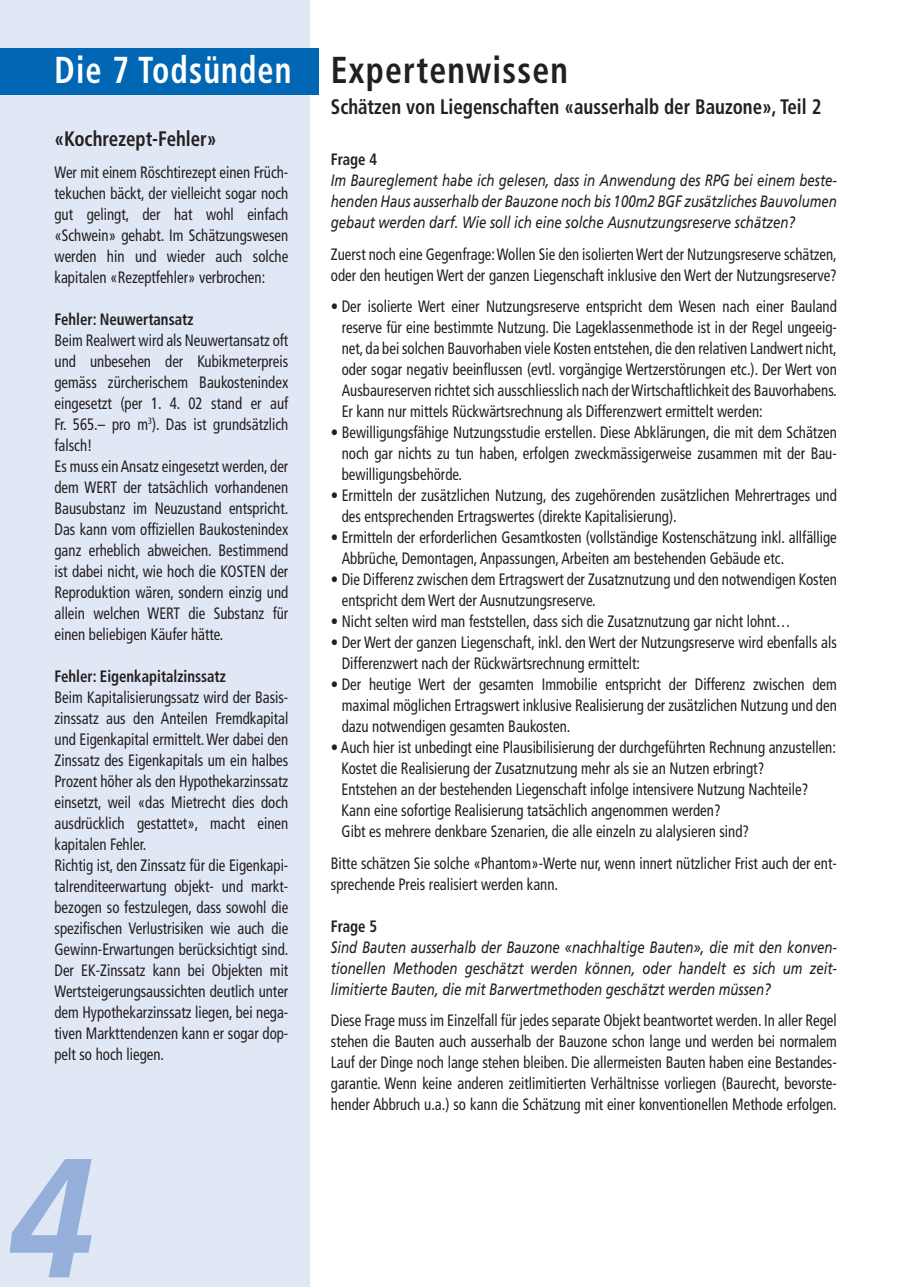
<style>
.page{position:relative;width:918px;height:1287px;background:#fff}
.page>*{position:absolute;margin:0;border:0;box-sizing:border-box;transform-origin:0 0}
.t1{font:italic 700 169.5px "Frutiger";color:#96afda;scale:.9 1}
.t2{font:700 condensed 37.5px "Frutiger";letter-spacing:.035em;color:#231f20;scale:.9 1}
.t3{font:700 condensed 21px "Frutiger";color:#231f20;scale:.9 1}
.t4{font:condensed 16.5px/21px "Frutiger";color:#231f20;scale:.9 1}
.t5{font:italic 16.5px/21px "Frutiger";color:#231f20;text-align:justify;scale:.8 1}
.t6{font:700 condensed 16.5px "Frutiger";color:#231f20;scale:.9 1}
.s1{color:#fff}
</style>
<div class="page">
<div style="left:0;top:0;width:310px;height:1287px;background:#e1e8f5"></div>
<div style="left:0;top:49px;width:318px;height:46px;background:#0166b3"></div>
<h2 class="t2" style="left:55px;top:55px;width:572px"><span class="s1">Die 7 Todsünden</span> Expertenwissen</h2>
<p class="t3" style="left:331px;top:98px;width:547px">Schätzen von Liegenschaften «ausserhalb der Bauzone», Teil 2</p>
<p class="t6" style="left:331px;top:153px;width:53px">Frage 4</p>
<p class="t5" style="left:331px;top:171px;width:634px">Im Baureglement habe ich gelesen, dass in Anwendung des RPG bei einem beste&shy;henden Haus ausserhalb der Bauzone noch bis 100m2 BGF zusätzliches Bauvolumen gebaut werden darf. Wie soll ich eine solche Ausnutzungsreserve schätzen?</p>
<p class="t4" style="left:331px;top:245px;width:564px">Zuerst noch eine Gegenfrage:Wollen Sie den isolierten Wert der Nutzungsreserve schätzen, oder den heutigen Wert der ganzen Liegenschaft inklusive den Wert der Nutzungsreserve?</p>
<p class="t4" style="left:342px;top:297px;width:552px;text-align:justify;text-indent:-11px">• Der isolierte Wert einer Nutzungsreserve entspricht dem Wesen nach einer Bauland reserve für eine bestimmte Nutzung. Die Lageklassenmethode ist in der Regel ungeeig&shy;net, da bei solchen Bauvorhaben viele Kosten entstehen, die den relativen Landwert nicht, oder sogar negativ beeinflussen (evtl. vorgängige Wertzerstörungen etc.). Der Wert von Ausbaureserven richtet sich ausschliesslich nach der Wirtschaftlichkeit des Bauvorhabens.<br>Er kann nur mittels Rückwärtsrechnung als Differenzwert ermittelt werden:</p>
<p class="t4" style="left:342px;top:423px;width:552px;text-align:justify;text-indent:-11px">• Bewilligungsfähige Nutzungsstudie erstellen. Diese Abklärungen, die mit dem Schätzen noch gar nichts zu tun haben, erfolgen zweckmässigerweise zusammen mit der Bau&shy;bewilligungsbehörde.</p>
<p class="t4" style="left:342px;top:486px;width:552px;text-indent:-11px">• Ermitteln der zusätzlichen Nutzung, des zugehörenden zusätzlichen Mehrertrages und des entsprechenden Ertragswertes (direkte Kapitalisierung).</p>
<p class="t4" style="left:342px;top:528px;width:552px;text-indent:-11px">• Ermitteln der erforderlichen Gesamtkosten (vollständige Kostenschätzung inkl. allfällige<br>Abbrüche, Demontagen, Anpassungen, Arbeiten am bestehenden Gebäude etc.</p>
<p class="t4" style="left:342px;top:570px;width:552px;text-indent:-11px">• Die Differenz zwischen dem Ertragswert der Zusatznutzung und den notwendigen Kosten entspricht dem Wert der Ausnutzungsreserve.</p>
<p class="t4" style="left:331px;top:612px;width:513px">• Nicht selten wird man feststellen, dass sich die Zusatznutzung gar nicht lohnt…</p>
<p class="t4" style="left:342px;top:633px;width:552px;text-indent:-11px">• Der Wert der ganzen Liegenschaft, inkl. den Wert der Nutzungsreserve wird ebenfalls als<br>Differenzwert nach der Rückwärtsrechnung ermittelt:</p>
<p class="t4" style="left:342px;top:675px;width:552px;text-align:justify;text-indent:-11px">• Der heutige Wert der gesamten Immobilie entspricht der Differenz zwischen dem maximal möglichen Ertragswert inklusive Realisierung der zusätzlichen Nutzung und den dazu notwendigen gesamten Baukosten.</p>
<p class="t4" style="left:342px;top:738px;width:551px;text-indent:-11px">• Auch hier ist unbedingt eine Plausibilisierung der durchgeführten Rechnung anzustellen:<br>Kostet die Realisierung der Zusatznutzung mehr als sie an Nutzen erbringt?<br>Entstehen an der bestehenden Liegenschaft infolge intensivere Nutzung Nachteile?<br>Kann eine sofortige Realisierung tatsächlich angenommen werden?<br>Gibt es mehrere denkbare Szenarien, die alle einzeln zu alalysieren sind?</p>
<p class="t4" style="left:331px;top:854px;width:564px">Bitte schätzen Sie solche «Phantom»-Werte nur, wenn innert nützlicher Frist auch der ent&shy;sprechende Preis realisiert werden kann.</p>
<p class="t6" style="left:331px;top:919px;width:53px">Frage 5</p>
<p class="t5" style="left:331px;top:938px;width:634px">Sind Bauten ausserhalb der Bauzone «nachhaltige Bauten», die mit den konven&shy;tionellen Methoden geschätzt werden können, oder handelt es sich um zeit&shy;limitierte Bauten, die mit Barwertmethoden geschätzt werden müssen?</p>
<p class="t4" style="left:331px;top:1011px;width:564px;text-align:justify">Diese Frage muss im Einzelfall für jedes separate Objekt beantwortet werden. In aller Regel stehen die Bauten auch ausserhalb der Bauzone schon lange und werden bei normalem Lauf der Dinge noch lange stehen bleiben. Die allermeisten Bauten haben eine Bestandes&shy;garantie. Wenn keine anderen zeitlimitierten Verhältnisse vorliegen (Baurecht, bevorste&shy;hender Abbruch u.a.) so kann die Schätzung mit einer konventionellen Methode erfolgen.</p>
<p class="t3" style="left:55px;top:130px;width:182px">«Kochrezept-Fehler»</p>
<p class="t4" style="left:55px;top:163px;width:261px;text-align:justify">Wer mit einem Röschtirezept einen Früch&shy;tekuchen bäckt, der vielleicht sogar noch gut gelingt, der hat wohl einfach «Schwein» gehabt. Im Schätzungswesen werden hin und wieder auch solche kapitalen «Rezeptfehler» verbrochen:</p>
<p class="t6" style="left:55px;top:312px;width:156px">Fehler: Neuwertansatz</p>
<p class="t4" style="left:55px;top:331px;width:261px">Beim Realwert wird als Neuwertansatz oft und unbesehen der Kubikmeterpreis gemäss zürcherischem Baukostenindex eingesetzt (per 1. 4. 02 stand er auf Fr. 565.– pro m<sup>3</sup>). Das ist grundsätzlich falsch!<br>Es muss ein Ansatz eingesetzt werden, der dem WERT der tatsächlich vorhandenen Bausubstanz im Neuzustand entspricht.<br>Das kann vom offiziellen Baukostenindex ganz erheblich abweichen. Bestimmend ist dabei nicht, wie hoch die KOSTEN der Reproduktion wären, sondern einzig und allein welchen WERT die Substanz für einen beliebigen Käufer hätte.</p>
<p class="t6" style="left:55px;top:669px;width:192px">Fehler: Eigenkapitalzinssatz</p>
<p class="t4" style="left:55px;top:688px;width:261px">Beim Kapitalisierungssatz wird der Basis&shy;zinssatz aus den Anteilen Fremdkapital und Eigenkapital ermittelt. Wer dabei den Zinssatz des Eigenkapitals um ein halbes Prozent höher als den Hypothekarzinssatz einsetzt, weil «das Mietrecht dies doch ausdrücklich gestattet», macht einen kapitalen Fehler.<br>Richtig ist, den Zinssatz für die Eigenkapi&shy;talrenditeerwartung objekt- und markt&shy;bezogen so festzulegen, dass sowohl die spezifischen Verlustrisiken wie auch die Gewinn-Erwartungen berücksichtigt sind.<br>Der EK-Zinssatz kann bei Objekten mit Wertsteigerungsaussichten deutlich unter dem Hypothekarzinssatz liegen, bei nega&shy;tiven Markttendenzen kann er sogar dop&shy;pelt so hoch liegen.</p>
<h1 class="t1" style="left:8px;top:1150px;width:96px">4</h1>
</div>
